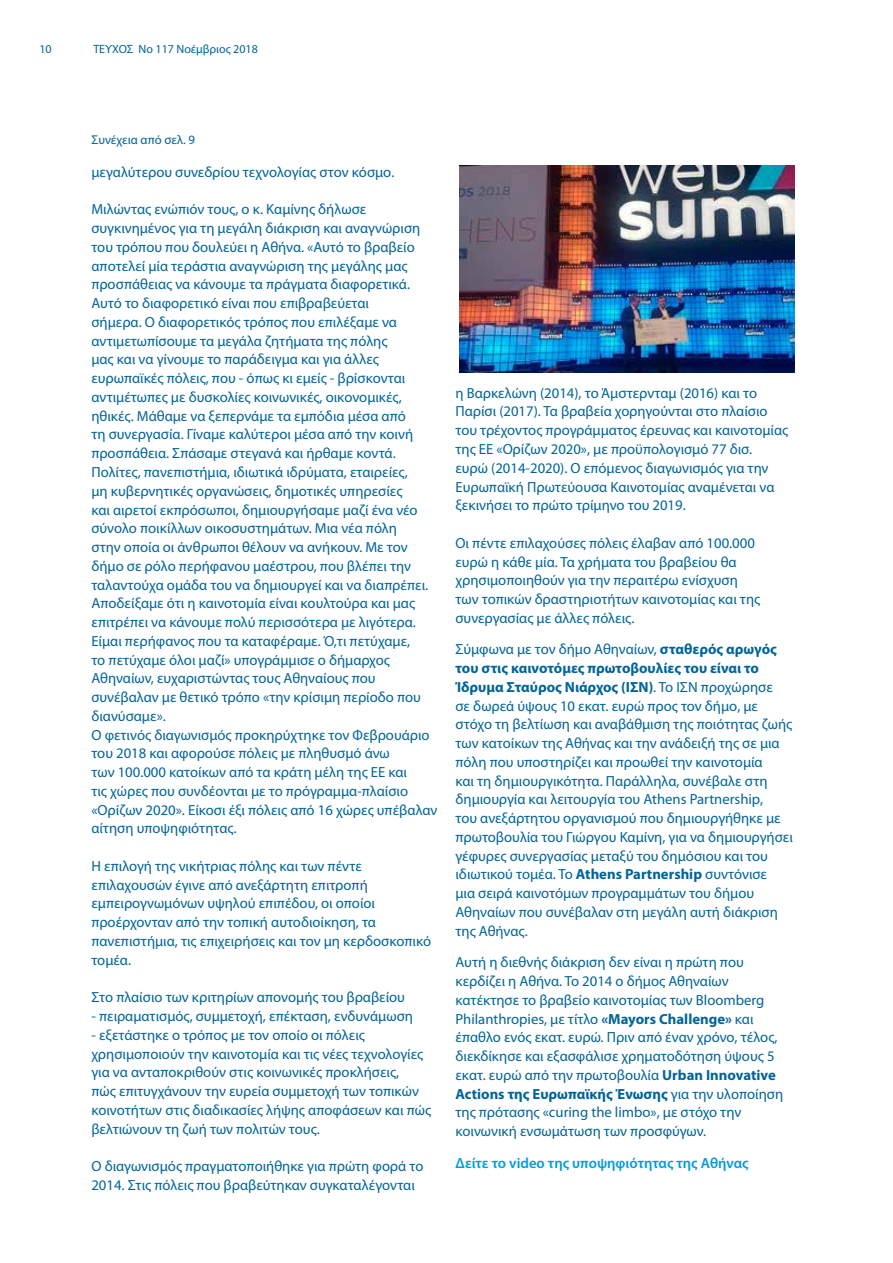
<style>
.page{position:relative;width:893px;height:1263px;background:#fff}
.page>*{position:absolute;margin:0;border:0;box-sizing:border-box;transform-origin:0 0}
.t1{font:14.7px/18.8px "Myriad Pro";color:#006499}
.t2{font:600 14.7px "Myriad Pro";color:#009cde}
.t3{font:12.75px "Myriad Pro";color:#006499}
.t4{font:12px "Myriad Pro";color:#006499}
.s1{font-weight:700}
</style>
<div class="page">
<img style="left:460px;top:166px;width:335px;height:206px">
<p class="t4" style="left:39px;top:42px;width:14px">10</p>
<p class="t4" style="left:93px;top:42px;width:166px">ΤΕΥΧΟΣ No 117 Νοέμβριος 2018</p>
<p class="t3" style="left:91px;top:133px;width:105px">Συνέχεια από σελ. 9</p>
<p class="t1" style="left:91px;top:163px;width:304px">μεγαλύτερου συνεδρίου τεχνολογίας στον κόσμο.</p>
<p class="t1" style="left:91px;top:200px;width:348px">Μιλώντας ενώπιόν τους, ο κ. Καμίνης δήλωσε συγκινημένος για τη μεγάλη διάκριση και αναγνώριση του τρόπου που δουλεύει η Αθήνα. «Αυτό το βραβείο αποτελεί μία τεράστια αναγνώριση της μεγάλης μας προσπάθειας να κάνουμε τα πράγματα διαφορετικά.<br>Αυτό το διαφορετικό είναι που επιβραβεύεται<br>σήμερα. Ο διαφορετικός τρόπος που επιλέξαμε να αντιμετωπίσουμε τα μεγάλα ζητήματα της πόλης<br>μας και να γίνουμε το παράδειγμα και για άλλες ευρωπαϊκές πόλεις, που - όπως κι εμείς - βρίσκονται αντιμέτωπες με δυσκολίες κοινωνικές, οικονομικές, ηθικές. Μάθαμε να ξεπερνάμε τα εμπόδια μέσα από<br>τη συνεργασία. Γίναμε καλύτεροι μέσα από την κοινή προσπάθεια. Σπάσαμε στεγανά και ήρθαμε κοντά.<br>Πολίτες, πανεπιστήμια, ιδιωτικά ιδρύματα, εταιρείες,<br>μη κυβερνητικές οργανώσεις, δημοτικές υπηρεσίες<br>και αιρετοί εκπρόσωποι, δημιουργήσαμε μαζί ένα νέο σύνολο ποικίλλων οικοσυστημάτων. Μια νέα πόλη<br>στην οποία οι άνθρωποι θέλουν να ανήκουν. Με τον δήμο σε ρόλο περήφανου μαέστρου, που βλέπει την ταλαντούχα ομάδα του να δημιουργεί και να διαπρέπει.<br>Αποδείξαμε ότι η καινοτομία είναι κουλτούρα και μας επιτρέπει να κάνουμε πολύ περισσότερα με λιγότερα.<br>Είμαι περήφανος που τα καταφέραμε. Ό,τι πετύχαμε,<br>το πετύχαμε όλοι μαζί» υπογράμμισε ο δήμαρχος Αθηναίων, ευχαριστώντας τους Αθηναίους που συνέβαλαν με θετικό τρόπο «την κρίσιμη περίοδο που διανύσαμε».<br>Ο φετινός διαγωνισμός προκηρύχτηκε τον Φεβρουάριο του 2018 και αφορούσε πόλεις με πληθυσμό άνω<br>των 100.000 κατοίκων από τα κράτη μέλη της ΕΕ και<br>τις χώρες που συνδέονται με το πρόγραμμα-πλαίσιο «Ορίζων 2020». Είκοσι έξι πόλεις από 16 χώρες υπέβαλαν αίτηση υποψηφιότητας.</p>
<p class="t1" style="left:91px;top:857px;width:341px">Η επιλογή της νικήτριας πόλης και των πέντε επιλαχουσών έγινε από ανεξάρτητη επιτροπή εμπειρογνωμόνων υψηλού επιπέδου, οι οποίοι προέρχονταν από την τοπική αυτοδιοίκηση, τα πανεπιστήμια, τις επιχειρήσεις και τον μη κερδοσκοπικό τομέα.</p>
<p class="t1" style="left:91px;top:988px;width:315px">Στο πλαίσιο των κριτηρίων απονομής του βραβείου</p>
<p class="t1" style="left:91px;top:1007px;width:323px">- πειραματισμός, συμμετοχή, επέκταση, ενδυνάμωση</p>
<p class="t1" style="left:91px;top:1026px;width:341px">- εξετάστηκε ο τρόπος με τον οποίο οι πόλεις χρησιμοποιούν την καινοτομία και τις νέες τεχνολογίες για να ανταποκριθούν στις κοινωνικές προκλήσεις,<br>πώς επιτυγχάνουν την ευρεία συμμετοχή των τοπικών κοινοτήτων στις διαδικασίες λήψης αποφάσεων και πώς βελτιώνουν τη ζωή των πολιτών τους.</p>
<p class="t1" style="left:91px;top:1157px;width:333px">Ο διαγωνισμός πραγματοποιήθηκε για πρώτη φορά το<br>2014. Στις πόλεις που βραβεύτηκαν συγκαταλέγονται</p>
<p class="t1" style="left:455px;top:384px;width:334px">η Βαρκελώνη (2014), το Άμστερνταμ (2016) και το Παρίσι (2017). Τα βραβεία χορηγούνται στο πλαίσιο του τρέχοντος προγράμματος έρευνας και καινοτομίας της ΕΕ «Ορίζων 2020», με προϋπολογισμό 77 δισ. ευρώ (2014-2020). Ο επόμενος διαγωνισμός για την Ευρωπαϊκή Πρωτεύουσα Καινοτομίας αναμένεται να ξεκινήσει το πρώτο τρίμηνο του 2019.</p>
<p class="t1" style="left:455px;top:534px;width:306px">Οι πέντε επιλαχούσες πόλεις έλαβαν από 100.000 ευρώ η κάθε μία. Τα χρήματα του βραβείου θα χρησιμοποιηθούν για την περαιτέρω ενίσχυση των τοπικών δραστηριοτήτων καινοτομίας και της συνεργασίας με άλλες πόλεις.</p>
<p class="t1" style="left:455px;top:640px;width:339px">Σύμφωνα με τον δήμο Αθηναίων, <span class="s1">σταθερός αρωγός του στις καινοτόμες πρωτοβουλίες του είναι το Ίδρυμα Σταύρος Νιάρχος (ΙΣΝ)</span>. Το ΙΣΝ προχώρησε<br>σε δωρεά ύψους 10 εκατ. ευρώ προς τον δήμο, με στόχο τη βελτίωση και αναβάθμιση της ποιότητας ζωής των κατοίκων της Αθήνας και την ανάδειξή της σε μια πόλη που υποστηρίζει και προωθεί την καινοτομία<br>και τη δημιουργικότητα. Παράλληλα, συνέβαλε στη δημιουργία και λειτουργία του Athens Partnership,<br>του ανεξάρτητου οργανισμού που δημιουργήθηκε με πρωτοβουλία του Γιώργου Καμίνη, για να δημιουργήσει γέφυρες συνεργασίας μεταξύ του δημόσιου και του ιδιωτικού τομέα. Το <span class="s1">Athens Partnership</span> συντόνισε<br>μια σειρά καινοτόμων προγραμμάτων του δήμου Αθηναίων που συνέβαλαν στη μεγάλη αυτή διάκριση της Αθήνας.</p>
<p class="t1" style="left:455px;top:953px;width:329px">Αυτή η διεθνής διάκριση δεν είναι η πρώτη που κερδίζει η Αθήνα. Το 2014 ο δήμος Αθηναίων κατέκτησε το βραβείο καινοτομίας των Bloomberg Philanthropies, με τίτλο <span class="s1">«Mayors Challenge»</span> και έπαθλο ενός εκατ. ευρώ. Πριν από έναν χρόνο, τέλος, διεκδίκησε και εξασφάλισε χρηματοδότηση ύψους 5 εκατ. ευρώ από την πρωτοβουλία <span class="s1">Urban Innovative Actions της Ευρωπαϊκής Ένωσης</span> για την υλοποίηση της πρότασης «curing the limbo», με στόχο την κοινωνική ενσωμάτωση των προσφύγων.</p>
<p class="t2" style="left:455px;top:1153px;width:294px">Δείτε το video της υποψηφιότητας της Αθήνας</p>
</div>
